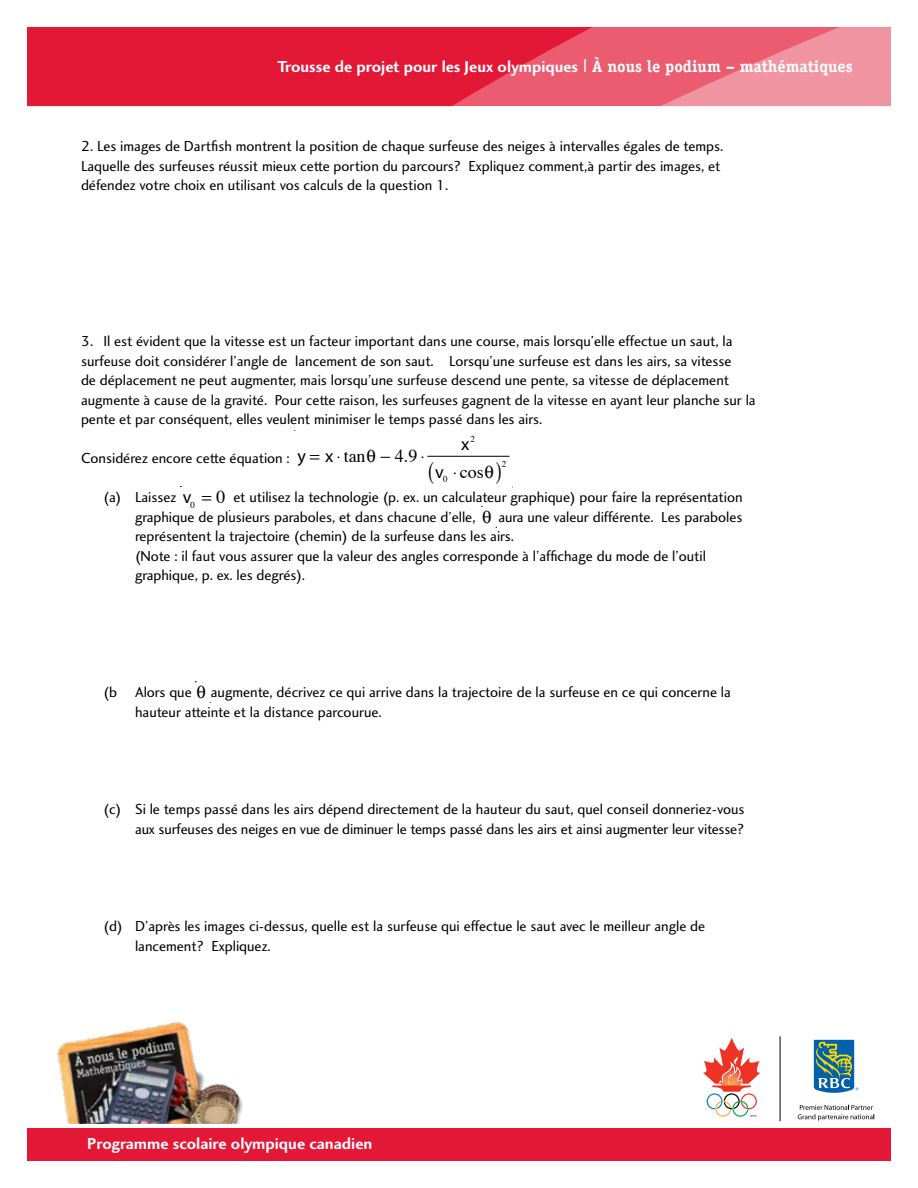
<style>
.page{position:relative;width:918px;height:1188px;background:#fff}
.page>*{position:absolute;margin:0;border:0;box-sizing:border-box;transform-origin:0 0}
.t1{font:18px "Times";letter-spacing:-.005em;color:#000}
.t2{font:18px "Myriad Pro";color:#000}
.t3{font:16.5px "Charlotte Sans Bold Plain";color:#fff}
.t4{font:15px/19.5px "Charlotte Sans Book Plain";color:#000}
.t5{font:9px "Times";color:#000}
.s1{font-size:19.5px}
.s2{font-family:"Officina Serif";font-weight:700}
.s3{font-family:"Myriad Pro"}
.s4{font-family:"Times"}
</style>
<div class="page">
<img style="left:57px;top:1021px;width:186px;height:103px">
<svg style="left:703px;top:1038px;width:57px;height:79px"></svg>
<hr style="left:780px;top:1036px;width:1px;height:85px;background:#000">
<svg style="left:814px;top:1040px;width:45px;height:53px;background:#5a929e"></svg>
<svg style="left:798px;top:1105px;width:76px;height:16px"></svg>
<div style="left:27px;top:1128px;width:864px;height:33px;background:#e31836"></div>
<svg style="left:37px;top:27px;width:854px;height:79px;background:#e73e57"></svg>
<hr style="left:428px;top:456px;width:81px;height:1px;background:#000">
<p class="t3" style="left:278px;top:56px;width:577px">Trousse de projet pour les Jeux olympiques <span class="s1">|</span> <span class="s2">À nous le podium – mathématiques</span></p>
<p class="t4" style="left:81px;top:136px;width:644px">2. Les images de Dartfish montrent la position de chaque surfeuse des neiges à intervalles égales de temps.<br>Laquelle des surfeuses réussit mieux cette portion du parcours? Expliquez comment,à partir des images, et défendez votre choix en utilisant vos calculs de la question 1.</p>
<p class="t4" style="left:81px;top:331px;width:676px">3. Il est évident que la vitesse est un facteur important dans une course, mais lorsqu’elle effectue un saut, la surfeuse doit considérer l’angle de lancement de son saut. Lorsqu’une surfeuse est dans les airs, sa vitesse<br>de déplacement ne peut augmenter, mais lorsqu’une surfeuse descend une pente, sa vitesse de déplacement augmente à cause de la gravité. Pour cette raison, les surfeuses gagnent de la vitesse en ayant leur planche sur la pente et par conséquent, elles veulent minimiser le temps passé dans les airs.</p>
<p class="t4" style="left:81px;top:448px;width:210px">Considérez encore cette équation :</p>
<p class="t4" style="left:104px;top:487px;width:74px">(a) Laissez</p>
<p class="t2" style="left:461px;top:433px;width:15px">x<sup>2</sup></p>
<p class="t1" style="left:435px;top:455px;width:50px"><span class="s3">v</span><sub>0</sub> ⋅ cos</p>
<p class="t1" style="left:297px;top:439px;width:129px"><span class="s3">y x</span>⋅tan −4.9⋅</p>
<p class="t5" style="left:502px;top:455px;width:6px">2</p>
<p class="t2" style="left:183px;top:486px;width:44px">v<sub>0</sub> <span class="s4">0</span></p>
<p class="t4" style="left:135px;top:487px;width:609px;text-indent:98px">et utilisez la technologie (p. ex. un calculateur graphique) pour faire la représentation graphique de plusieurs paraboles, et dans chacune d’elle,</p>
<p class="t4" style="left:135px;top:507px;width:609px;text-indent:363px">aura une valeur différente. Les paraboles représentent la trajectoire (chemin) de la surfeuse dans les airs.<br>(Note : il faut vous assurer que la valeur des angles corresponde à l’affichage du mode de l’outil graphique, p. ex. les degrés).</p>
<p class="t4" style="left:135px;top:682px;width:598px;text-indent:76px">augmente, décrivez ce qui arrive dans la trajectoire de la surfeuse en ce qui concerne la hauteur atteinte et la distance parcourue.</p>
<p class="t4" style="left:104px;top:682px;width:90px">(b Alors que</p>
<p class="t4" style="left:104px;top:799px;width:642px;text-align:right">(c) Si le temps passé dans les airs dépend directement de la hauteur du saut, quel conseil donneriez-vous aux surfeuses des neiges en vue de diminuer le temps passé dans les airs et ainsi augmenter leur vitesse?</p>
<p class="t4" style="left:135px;top:916px;width:572px;text-indent:-32px">(d) D’après les images ci-dessus, quelle est la surfeuse qui effectue le saut avec le meilleur angle de lancement? Expliquez.</p>
<p class="t3" style="left:87px;top:1134px;width:287px">Programme scolaire olympique canadien</p>
</div>
